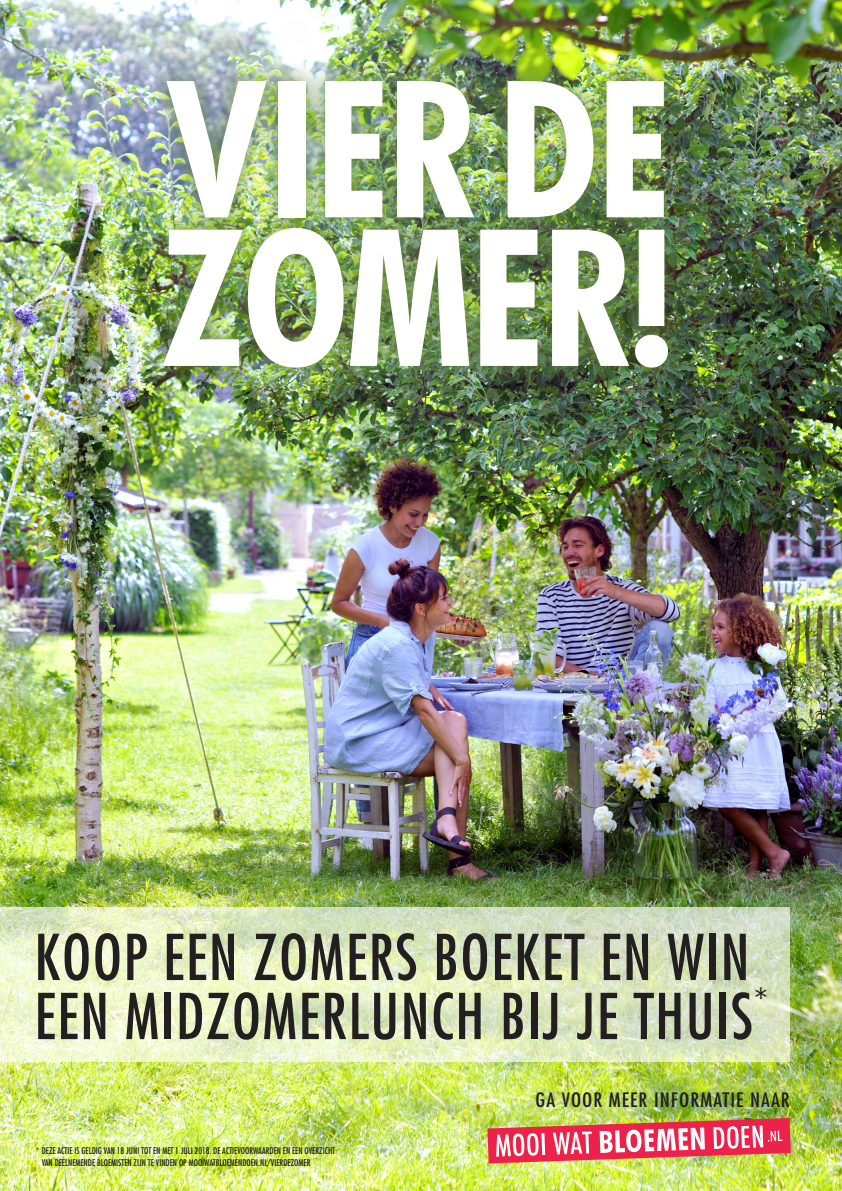
<style>
.page{position:relative;width:842px;height:1191px;background:#fff}
.page>*{position:absolute;margin:0;border:0;box-sizing:border-box;transform-origin:0 0}
.t1{font:700 condensed 191px "Futura BT";letter-spacing:-.02em;color:#fff}
.t2{font:condensed 61.4px "Futura Std";letter-spacing:.025em;color:#231f20}
.t3{font:condensed 19.3px "Futura Std";letter-spacing:.05em;color:#231f20;scale:1.1 1}
.t4{font:condensed 9px/12.5px "Futura Std";color:#231f20}
</style>
<div class="page">
<img style="left:0;top:0;width:842px;height:1191px">
<svg style="left:0;top:907px;width:790px;height:154px;background:#e1ebc4"></svg>
<img style="left:487px;top:1118px;width:304px;height:45px">
<img style="left:144px;top:60px;width:544px;height:328px">
<p class="t1" style="left:170px;top:33px;width:503px">VIER DE</p>
<p class="t1" style="left:164px;top:182px;width:515px">ZOMER!</p>
<p class="t2" style="left:34px;top:920px;width:717px">KOOP EEN ZOMERS BOEKET EN WIN</p>
<p class="t2" style="left:34px;top:979px;width:735px">EEN MIDZOMERLUNCH BIJ JE THUIS<sup>*</sup></p>
<p class="t4" style="left:42px;top:1144px;width:295px;text-indent:-6px">* DEZE ACTIE IS GELDIG VAN 18 JUNI TOT EN MET 1 JULI 2018. DE ACTIEVOORWAARDEN EN EEN OVERZICHT<br>VAN DEELNEMENDE BLOEMISTEN ZIJN TE VINDEN OP MOOIWATBLOEMENDOEN.NL/VIERDEZOMER</p>
<p class="t3" style="left:535px;top:1088px;width:233px">GA VOOR MEER INFORMATIE NAAR</p>
</div>
